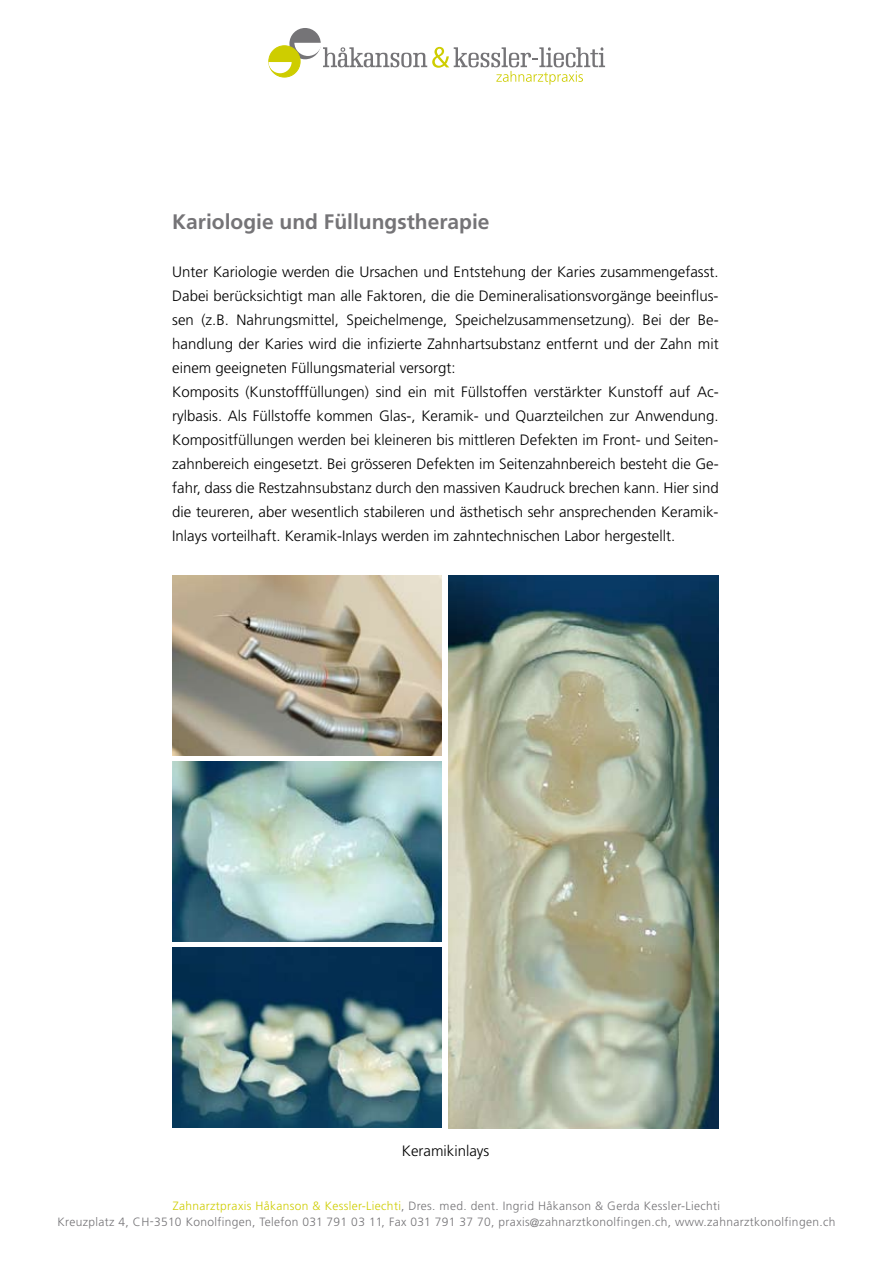
<style>
.page{position:relative;width:893px;height:1263px;background:#fff}
.page>*{position:absolute;margin:0;border:0;box-sizing:border-box;transform-origin:0 0}
.t1{font:700 21px "Frutiger";color:#757477}
.t2{font:300 15px/24px "Frutiger";color:#000}
.t3{font:300 12px/15.8px "Frutiger";letter-spacing:.03em;color:#757477;text-align:center}
.s1{color:#cecd00}
</style>
<div class="page">
<div style="left:289px;top:28px;width:32px;height:31px;background:#757477;border-radius:50%"></div>
<svg style="left:268px;top:43px;width:337px;height:42px"></svg>
<img style="left:172px;top:762px;width:270px;height:179px">
<img style="left:172px;top:575px;width:270px;height:180px">
<img style="left:448px;top:576px;width:270px;height:552px">
<img style="left:172px;top:948px;width:270px;height:179px">
<h1 class="t1" style="left:172px;top:209px;width:319px">Kariologie und Füllungstherapie</h1>
<p class="t2" style="left:172px;top:260px;width:548px">Unter Kariologie werden die Ursachen und Entstehung der Karies zusammengefasst.<br>Dabei berücksichtigt man alle Faktoren, die die Demineralisationsvorgänge beeinflus&shy;sen (z.B. Nahrungsmittel, Speichelmenge, Speichelzusammensetzung). Bei der Be&shy;handlung der Karies wird die infizierte Zahnhartsubstanz entfernt und der Zahn mit einem geeigneten Füllungsmaterial versorgt:<br>Komposits (Kunstofffüllungen) sind ein mit Füllstoffen verstärkter Kunstoff auf Ac&shy;rylbasis. Als Füllstoffe kommen Glas-, Keramik- und Quarzteilchen zur Anwendung.<br>Kompositfüllungen werden bei kleineren bis mittleren Defekten im Front- und Seiten&shy;zahnbereich eingesetzt. Bei grösseren Defekten im Seitenzahnbereich besteht die Ge&shy;fahr, dass die Restzahnsubstanz durch den massiven Kaudruck brechen kann. Hier sind die teureren, aber wesentlich stabileren und ästhetisch sehr ansprechenden Keramik-Inlays vorteilhaft. Keramik-Inlays werden im zahntechnischen Labor hergestellt.</p>
<p class="t2" style="left:402px;top:1138px;width:89px">Keramikinlays</p>
<p class="t3" style="left:58px;top:1198px;width:779px"><span class="s1">Zahnarztpraxis Håkanson &amp; Kessler-Liechti</span>, Dres. med. dent. Ingrid Håkanson &amp; Gerda Kessler-Liechti<br>Kreuzplatz 4, CH-3510 Konolfingen, Telefon 031 791 03 11, Fax 031 791 37 70, praxis@zahnarztkonolfingen.ch, www.zahnarztkonolfingen.ch</p>
</div>
